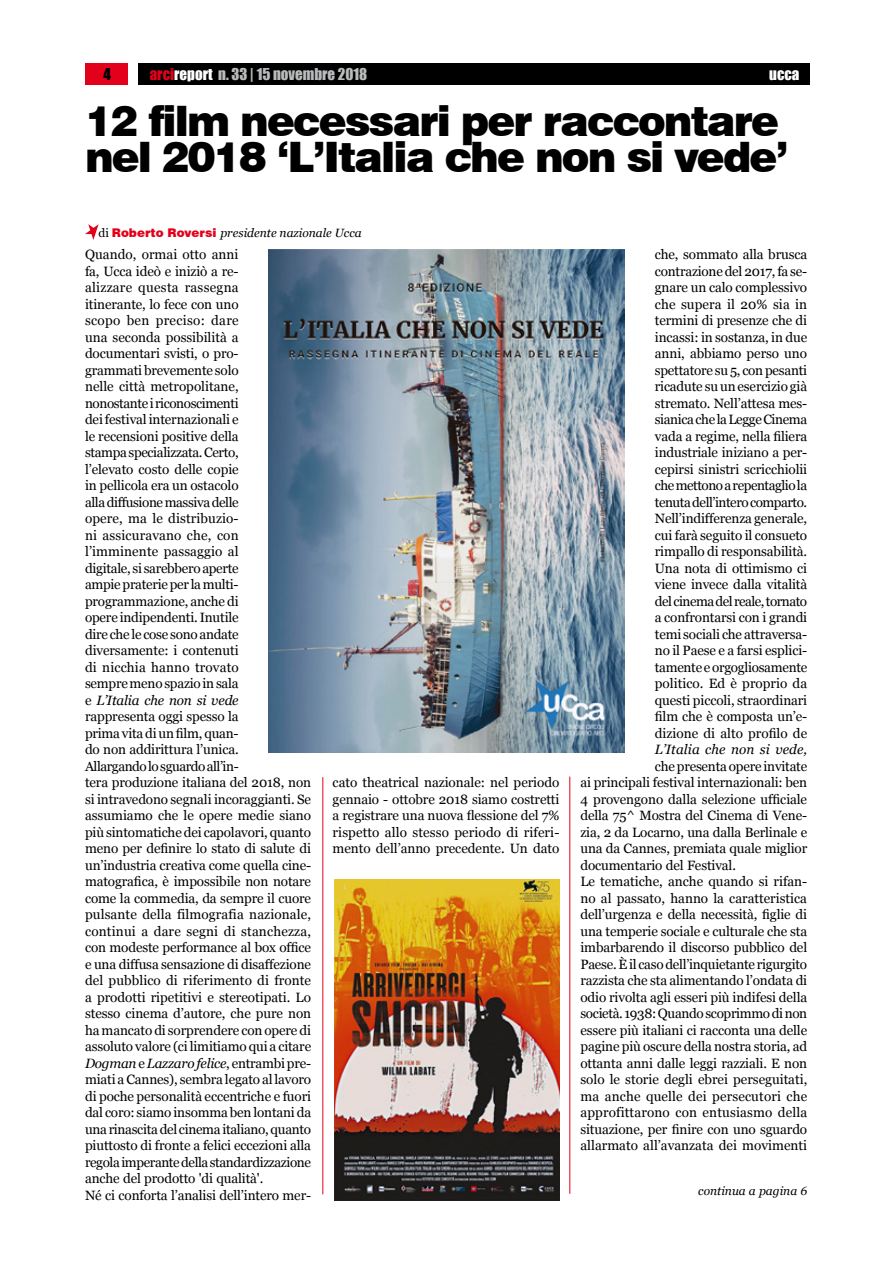
<style>
.page{position:relative;width:893px;height:1263px;background:#fff}
.page>*{position:absolute;margin:0;border:0;box-sizing:border-box;transform-origin:0 0}
.t1{font:900 42px/36px "Swiss 721 BT";letter-spacing:-.045em;color:#000}
.t2{font:15px "Impact";color:#b9bbbc}
.t3{font:15px "Impact";color:#fff}
.t4{font:15px "Impact";color:#000}
.t5{font:13.5px/16.5px "Georgia";letter-spacing:-.01em;color:#000}
.t6{font:italic 13.5px "Georgia";letter-spacing:.01em;color:#000}
.t7{font:italic 12px "Georgia";color:#000}
.s1{color:#e2001a}
.s2{color:#fff}
.s3{font-style:normal}
.s4{font-family:"Swiss 721 BT";font-weight:900;font-style:normal;color:#e2001a}
.s5{font-style:italic}
</style>
<div class="page">
<div style="left:85px;top:64px;width:43px;height:21px;background:#e2001a"></div>
<div style="left:138px;top:64px;width:672px;height:21px;background:#000"></div>
<svg style="left:85px;top:224px;width:14px;height:16px"></svg>
<img style="left:268px;top:249px;width:356px;height:504px">
<img style="left:334px;top:879px;width:226px;height:322px">
<hr style="left:322px;top:777px;width:1px;height:417px;background:#e2001a">
<hr style="left:569px;top:776px;width:1px;height:418px;background:#e2001a">
<p class="t4" style="left:104px;top:62px;width:9px">4</p>
<p class="t2" style="left:150px;top:62px;width:219px"><span class="s1">arci</span><span class="s2">report</span> n. 33 | 15 novembre 2018</p>
<p class="t3" style="left:769px;top:62px;width:32px">ucca</p>
<h1 class="t1" style="left:85px;top:103px;width:705px">12 film necessari per raccontare nel 2018 ‘L’Italia che non si vede’</h1>
<p class="t7" style="left:99px;top:225px;width:265px"><span class="s3">di</span> <span class="s4">Roberto Roversi</span> presidente nazionale Ucca</p>
<p class="t5" style="left:85px;top:247px;width:228px">Quando, ormai otto anni<br>fa, Ucca ideò e iniziò a re-<br>alizzare questa rassegna<br>itinerante, lo fece con uno<br>scopo ben preciso: dare<br>una seconda possibilità a documentari svisti, o pro-<br>grammati brevemente solo<br>nelle città metropolitane,<br>nonostante i riconoscimenti<br>dei festival internazionali e<br>le recensioni positive della<br>stampa specializzata. Certo,<br>l’elevato costo delle copie<br>in pellicola era un ostacolo<br>alla diffusione massiva delle<br>opere, ma le distribuzio-<br>ni assicuravano che, con l’imminente passaggio al<br>digitale, si sarebbero aperte<br>ampie praterie per la multi&shy;programmazione, anche di<br>opere indipendenti. Inutile<br>dire che le cose sono andate diversamente: i contenuti<br>di nicchia hanno trovato<br>sempre meno spazio in sala<br>e <span class="s5">L’Italia che non si vede </span>rappresenta oggi spesso la<br>prima vita di un film, quan-<br>do non addirittura l’unica.<br>Allargando lo sguardo all’in-<br>tera produzione italiana del 2018, non si intravedono segnali incoraggianti. Se assumiamo che le opere medie siano più sintomatiche dei capolavori, quanto meno per definire lo stato di salute di un’industria creativa come quella cine&shy;matografica, è impossibile non notare come la commedia, da sempre il cuore pulsante della filmografia nazionale, continui a dare segni di stanchezza, con modeste performance al box office e una diffusa sensazione di disaffezione del pubblico di riferimento di fronte a prodotti ripetitivi e stereotipati. Lo stesso cinema d’autore, che pure non ha mancato di sorprendere con opere di assoluto valore (ci limitiamo qui a citare<br><span class="s5">Dogman</span> e <span class="s5">Lazzaro felice</span>, entrambi pre&shy;miati a Cannes), sembra legato al lavoro di poche personalità eccentriche e fuori dal coro: siamo insomma ben lontani da una rinascita del cinema italiano, quanto piuttosto di fronte a felici eccezioni alla regola imperante della standardizzazione anche del prodotto 'di qualità'.<br>Né ci conforta l’analisi dell’intero mer-</p>
<p class="t5" style="left:333px;top:774px;width:228px;text-align:justify">cato theatrical nazionale: nel periodo gennaio - ottobre 2018 siamo costretti a registrare una nuova flessione del 7% rispetto allo stesso periodo di riferi&shy;mento dell’anno precedente. Un dato</p>
<p class="t5" style="left:655px;top:247px;width:154px;text-align:justify">che, sommato alla brusca contrazione del 2017, fa se&shy;gnare un calo complessivo che supera il 20% sia in termini di presenze che di incassi: in sostanza, in due anni, abbiamo perso uno spettatore su 5, con pesanti ricadute su un esercizio già stremato. Nell’attesa mes&shy;sianica che la Legge Cinema vada a regime, nella filiera industriale iniziano a per&shy;cepirsi sinistri scricchiolii che mettono a repentaglio la tenuta dell’intero comparto.<br>Nell’indifferenza generale, cui farà seguito il consueto rimpallo di responsabilità.<br>Una nota di ottimismo ci viene invece dalla vitalità del cinema del reale, tornato a confrontarsi con i grandi temi sociali che attraversa&shy;no il Paese e a farsi esplici&shy;tamente e orgogliosamente politico. Ed è proprio da questi piccoli, straordinari film che è composta un’e&shy;dizione di alto profilo de</p>
<p class="t6" style="left:655px;top:741px;width:154px">L’Italia che non si vede,</p>
<p class="t5" style="left:580px;top:758px;width:228px;text-indent:74px">che presenta opere invitate ai principali festival internazionali: ben 4 provengono dalla selezione ufficiale della 75^ Mostra del Cinema di Vene&shy;zia, 2 da Locarno, una dalla Berlinale e una da Cannes, premiata quale miglior documentario del Festival.<br>Le tematiche, anche quando si rifan&shy;no al passato, hanno la caratteristica dell’urgenza e della necessità, figlie di una temperie sociale e culturale che sta imbarbarendo il discorso pubblico del Paese. È il caso dell’inquietante rigurgito razzista che sta alimentando l’ondata di odio rivolta agli esseri più indifesi della società. 1938: Quando scoprimmo di non essere più italiani ci racconta una delle pagine più oscure della nostra storia, ad ottanta anni dalle leggi razziali. E non solo le storie degli ebrei perseguitati, ma anche quelle dei persecutori che approfittarono con entusiasmo della situazione, per finire con uno sguardo allarmato all’avanzata dei movimenti</p>
<p class="t7" style="left:698px;top:1183px;width:110px">continua a pagina 6</p>
</div>
